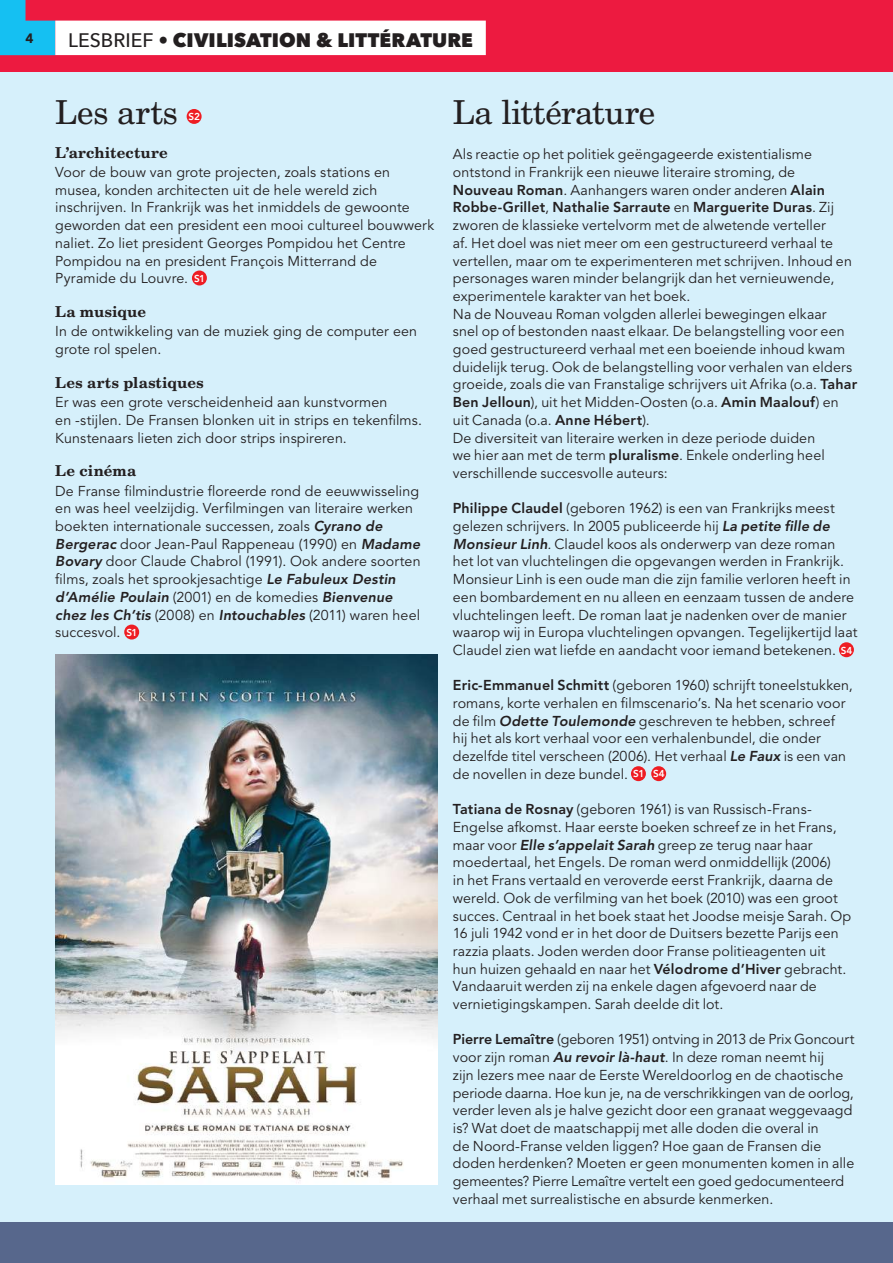
<style>
.page{position:relative;width:893px;height:1263px;background:#fff}
.page>*{position:absolute;margin:0;border:0;box-sizing:border-box;transform-origin:0 0}
.t1{font:33px "New Century Schlbk";letter-spacing:-.01em;color:#231f20}
.t2{font:800 19.5px "Avenir Next";letter-spacing:.005em;color:#231f20}
.t3{font:700 15px "New Century Schlbk";letter-spacing:.01em;color:#231f20}
.t4{font:14.25px/17.7px "Avenir LT Std";letter-spacing:.005em;color:#231f20}
.t5{font:900 13.5px "Avenir LT Std";color:#231f20}
.t6{font:800 10.05px "Avenir LT Std";color:#fff}
.s1{font-weight:500}
.s2{font-weight:800;font-size:10.05px;color:#fff}
.s3{font-weight:800;font-style:italic}
.s4{font-weight:800}
.s5{font-style:italic}
</style>
<div class="page">
<div style="left:0;top:0;width:893px;height:72px;background:#ed1a40"></div>
<div style="left:0;top:1222px;width:893px;height:41px;background:#57678c"></div>
<svg style="left:0;top:0;width:55px;height:55px"></svg>
<div style="left:55px;top:21px;width:431px;height:34px;background:#fff"></div>
<div style="left:0;top:72px;width:893px;height:1149px;background:#d6f0fb"></div>
<div style="left:187px;top:109px;width:15px;height:15px;background:#ee1d23;border-radius:50%"></div>
<div style="left:192px;top:271px;width:15px;height:14px;background:#ee1d23;border-radius:50%"></div>
<div style="left:124px;top:625px;width:15px;height:14px;background:#ee1d23;border-radius:50%"></div>
<img style="left:55px;top:655px;width:383px;height:529px">
<div style="left:839px;top:642px;width:15px;height:15px;background:#ee1d23;border-radius:50%"></div>
<div style="left:631px;top:766px;width:15px;height:15px;background:#ee1d23;border-radius:50%"></div>
<div style="left:651px;top:766px;width:15px;height:15px;background:#ee1d23;border-radius:50%"></div>
<p class="t5" style="left:26px;top:30px;width:9px">4</p>
<h2 class="t2" style="left:68px;top:28px;width:406px"><span class="s1">LESBRIEF •</span> CIVILISATION &amp; LITTÉRATURE</h2>
<h1 class="t1" style="left:55px;top:92px;width:124px">Les arts</h1>
<p class="t6" style="left:189px;top:111px;width:13px">S2</p>
<p class="t3" style="left:55px;top:143px;width:114px">L’architecture</p>
<p class="t4" style="left:55px;top:164px;width:380px">Voor de bouw van grote projecten, zoals stations en musea, konden architecten uit de hele wereld zich inschrijven. In Frankrijk was het inmiddels de gewoonte geworden dat een president een mooi cultureel bouwwerk naliet. Zo liet president Georges Pompidou het Centre Pompidou na en president François Mitterrand de Pyramide du Louvre. <span class="s2">S1</span></p>
<p class="t3" style="left:55px;top:302px;width:92px">La musique</p>
<p class="t4" style="left:55px;top:323px;width:363px">In de ontwikkeling van de muziek ging de computer een grote rol spelen.</p>
<p class="t3" style="left:55px;top:373px;width:150px">Les arts plastiques</p>
<p class="t4" style="left:55px;top:394px;width:368px">Er was een grote verscheidenheid aan kunstvormen<br>en -stijlen. De Fransen blonken uit in strips en tekenfilms.<br>Kunstenaars lieten zich door strips inspireren.</p>
<p class="t3" style="left:55px;top:462px;width:82px">Le cinéma</p>
<p class="t4" style="left:55px;top:482px;width:367px">De Franse filmindustrie floreerde rond de eeuwwisseling en was heel veelzijdig. Verfilmingen van literaire werken boekten internationale successen, zoals <span class="s3">Cyrano de Bergerac</span> door Jean-Paul Rappeneau (1990) en <span class="s3">Madame Bovary</span> door Claude Chabrol (1991). Ook andere soorten films, zoals het sprookjesachtige <span class="s3">Le Fabuleux Destin d’Amélie Poulain</span> (2001) en de komedies <span class="s3">Bienvenue chez les Ch’tis</span> (2008) en <span class="s3">Intouchables</span> (2011) waren heel succesvol. <span class="s2">S1</span></p>
<h1 class="t1" style="left:453px;top:92px;width:204px">La littérature</h1>
<p class="t4" style="left:453px;top:146px;width:406px">Als reactie op het politiek geëngageerde existentialisme ontstond in Frankrijk een nieuwe literaire stroming, de <span class="s4">Nouveau Roman</span>. Aanhangers waren onder anderen <span class="s4">Alain Robbe-Grillet</span>, <span class="s4">Nathalie Sarraute</span> en <span class="s4">Marguerite Duras</span>. Zij zworen de klassieke vertelvorm met de alwetende verteller<br>af. Het doel was niet meer om een gestructureerd verhaal te vertellen, maar om te experimenteren met schrijven. Inhoud en personages waren minder belangrijk dan het vernieuwende, experimentele karakter van het boek.<br>Na de Nouveau Roman volgden allerlei bewegingen elkaar<br>snel op of bestonden naast elkaar. De belangstelling voor een goed gestructureerd verhaal met een boeiende inhoud kwam duidelijk terug. Ook de belangstelling voor verhalen van elders groeide, zoals die van Franstalige schrijvers uit Afrika (o.a. <span class="s4">Tahar Ben Jelloun</span>), uit het Midden-Oosten (o.a. <span class="s4">Amin Maalouf</span>) en uit Canada (o.a. <span class="s4">Anne Hébert</span>).<br>De diversiteit van literaire werken in deze periode duiden<br>we hier aan met de term <span class="s4">pluralisme</span>. Enkele onderling heel verschillende succesvolle auteurs:</p>
<p class="t4" style="left:453px;top:500px;width:406px"><span class="s4">Philippe Claudel</span> (geboren 1962) is een van Frankrijks meest gelezen schrijvers. In 2005 publiceerde hij <span class="s3">La petite fille de Monsieur Linh</span><span class="s5">.</span> Claudel koos als onderwerp van deze roman het lot van vluchtelingen die opgevangen werden in Frankrijk.<br>Monsieur Linh is een oude man die zijn familie verloren heeft in een bombardement en nu alleen en eenzaam tussen de andere vluchtelingen leeft. De roman laat je nadenken over de manier waarop wij in Europa vluchtelingen opvangen. Tegelijkertijd laat Claudel zien wat liefde en aandacht voor iemand betekenen. <span class="s2">S4</span></p>
<p class="t4" style="left:453px;top:677px;width:401px"><span class="s4">Eric-Emmanuel Schmitt</span> (geboren 1960) schrijft toneelstukken, romans, korte verhalen en filmscenario’s. Na het scenario voor de film <span class="s3">Odette Toulemonde</span> geschreven te hebben, schreef hij het als kort verhaal voor een verhalenbundel, die onder dezelfde titel verscheen (2006). Het verhaal <span class="s3">Le Faux</span> is een van de novellen in deze bundel. <span class="s2">S1 S4</span></p>
<p class="t4" style="left:453px;top:801px;width:400px"><span class="s4">Tatiana de Rosnay</span> (geboren 1961) is van Russisch-Frans-Engelse afkomst. Haar eerste boeken schreef ze in het Frans, maar voor <span class="s3">Elle s’appelait Sarah</span> greep ze terug naar haar moedertaal, het Engels. De roman werd onmiddellijk (2006)<br>in het Frans vertaald en veroverde eerst Frankrijk, daarna de wereld. Ook de verfilming van het boek (2010) was een groot succes. Centraal in het boek staat het Joodse meisje Sarah. Op 16 juli 1942 vond er in het door de Duitsers bezette Parijs een razzia plaats. Joden werden door Franse politieagenten uit hun huizen gehaald en naar het <span class="s4">Vélodrome d’Hiver</span> gebracht.<br>Vandaaruit werden zij na enkele dagen afgevoerd naar de vernietigingskampen. Sarah deelde dit lot.</p>
<p class="t4" style="left:453px;top:1031px;width:403px"><span class="s4">Pierre Lemaître</span> (geboren 1951) ontving in 2013 de Prix Goncourt voor zijn roman <span class="s3">Au revoir là-haut</span>. In deze roman neemt hij<br>zijn lezers mee naar de Eerste Wereldoorlog en de chaotische periode daarna. Hoe kun je, na de verschrikkingen van de oorlog, verder leven als je halve gezicht door een granaat weggevaagd is? Wat doet de maatschappij met alle doden die overal in<br>de Noord-Franse velden liggen? Hoe gaan de Fransen die doden herdenken? Moeten er geen monumenten komen in alle gemeentes? Pierre Lemaître vertelt een goed gedocumenteerd verhaal met surrealistische en absurde kenmerken.</p>
</div>
